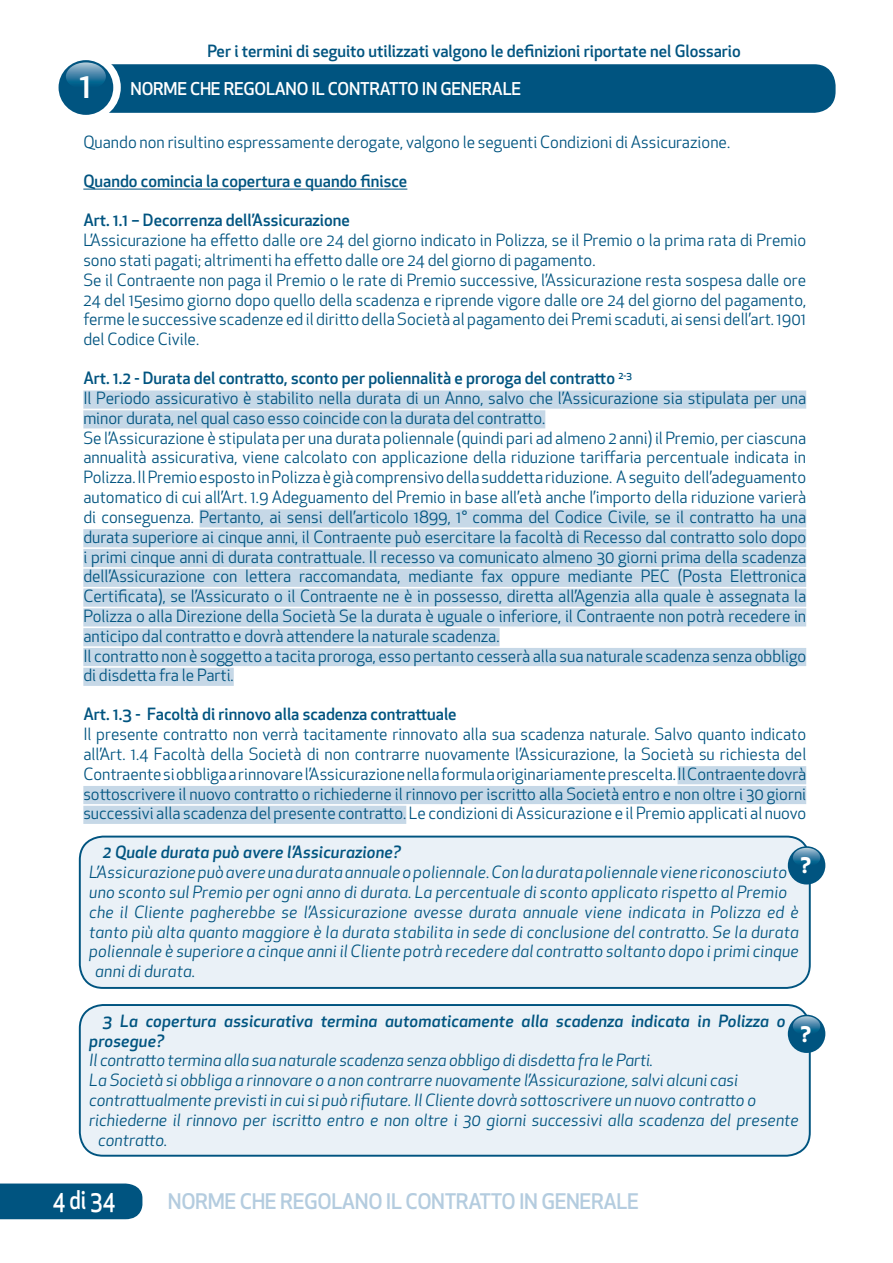
<style>
.page{position:relative;width:893px;height:1263px;background:#fff}
.page>*{position:absolute;margin:0;border:0;box-sizing:border-box;transform-origin:0 0}
.t1{font:500 25.2px "Apex New";color:#fff;scale:.83 1}
.t2{font:500 21px "Apex New";letter-spacing:-.02em;color:#b4ccdf}
.t3{font:700 21px "Apex New";color:#fff}
.t4{font:500 17.25px "Apex New";letter-spacing:-.015em;color:#fff}
.t5{font:16.5px/19.8px "Apex New";color:#005480}
.t6{font:italic 16.5px "Apex New";letter-spacing:.01em;color:#005480}
.t7{font:500 16.5px "Apex New";color:#005480}
.t8{font:italic 500 16.5px/19.8px "Apex New";letter-spacing:.01em;color:#005480}
.s1{font-size:34.2px}
.s2{font-weight:500}
</style>
<div class="page">
<div style="left:0;top:1183px;width:142px;height:36px;background:#005480"></div>
<div style="left:68px;top:64px;width:768px;height:49px;background:#005480;border-radius:21px"></div>
<div style="left:54px;top:54px;width:67px;height:67px;background:#fff;border-radius:50%"></div>
<div style="left:59px;top:60px;width:54px;height:55px;background:#005480;border-radius:50%"></div>
<svg style="left:66px;top:62px;width:40px;height:27px"></svg>
<div style="left:80px;top:836px;width:730px;height:152px;background:#eaf1f7;border-radius:23px"></div>
<div style="left:79px;top:836px;width:732px;height:153px;border:2px solid #005480;border-radius:23px"></div>
<div style="left:80px;top:1005px;width:730px;height:151px;background:#eaf1f7;border-radius:23px"></div>
<div style="left:79px;top:1004px;width:732px;height:153px;border:2px solid #005480;border-radius:23px"></div>
<hr style="left:83px;top:189px;width:324px;height:1px;background:#005480">
<div style="left:83px;top:390px;width:723px;height:19px;background:#c6d8e7"></div>
<div style="left:83px;top:410px;width:462px;height:18px;background:#c6d8e7"></div>
<div style="left:199px;top:509px;width:607px;height:18px;background:#c6d8e7"></div>
<div style="left:83px;top:529px;width:723px;height:18px;background:#c6d8e7"></div>
<div style="left:83px;top:549px;width:723px;height:18px;background:#c6d8e7"></div>
<div style="left:83px;top:569px;width:723px;height:18px;background:#c6d8e7"></div>
<div style="left:83px;top:588px;width:723px;height:19px;background:#c6d8e7"></div>
<div style="left:83px;top:608px;width:723px;height:18px;background:#c6d8e7"></div>
<div style="left:83px;top:628px;width:417px;height:18px;background:#c6d8e7"></div>
<div style="left:83px;top:648px;width:723px;height:18px;background:#c6d8e7"></div>
<div style="left:83px;top:668px;width:151px;height:18px;background:#c6d8e7"></div>
<div style="left:677px;top:766px;width:129px;height:18px;background:#c6d8e7"></div>
<div style="left:83px;top:786px;width:723px;height:18px;background:#c6d8e7"></div>
<div style="left:83px;top:806px;width:323px;height:18px;background:#c6d8e7"></div>
<div style="left:788px;top:846px;width:37px;height:38px;background:#005480;border-radius:50%"></div>
<svg style="left:793px;top:848px;width:27px;height:19px"></svg>
<div style="left:788px;top:1015px;width:37px;height:38px;background:#005480;border-radius:50%"></div>
<svg style="left:793px;top:1016px;width:27px;height:19px"></svg>
<p class="t7" style="left:207px;top:40px;width:535px">Per i termini di seguito utilizzati valgono le definizioni riportate nel Glossario</p>
<p class="t4" style="left:80px;top:77px;width:443px"><span class="s1">1</span> NORME CHE REGOLANO IL CONTRATTO IN GENERALE</p>
<p class="t5" style="left:83px;top:133px;width:648px">Quando non risultino espressamente derogate, valgono le seguenti Condizioni di Assicurazione.</p>
<p class="t7" style="left:83px;top:170px;width:326px">Quando comincia la copertura e quando finisce</p>
<p class="t7" style="left:83px;top:209px;width:268px">Art. 1.1 – Decorrenza dell’Assicurazione</p>
<p class="t5" style="left:83px;top:230px;width:724px">L’Assicurazione ha effetto dalle ore 24 del giorno indicato in Polizza, se il Premio o la prima rata di Premio sono stati pagati; altrimenti ha effetto dalle ore 24 del giorno di pagamento.<br>Se il Contraente non paga il Premio o le rate di Premio successive, l’Assicurazione resta sospesa dalle ore 24 del 15esimo giorno dopo quello della scadenza e riprende vigore dalle ore 24 del giorno del pagamento, ferme le successive scadenze ed il diritto della Società al pagamento dei Premi scaduti, ai sensi dell’art. 1901 del Codice Civile.</p>
<p class="t5" style="left:83px;top:368px;width:724px"><span class="s2">Art. 1.2 - Durata del contratto, sconto per poliennalità e proroga del contratto</span> <sup>2-3<br></sup>Il Periodo assicurativo è stabilito nella durata di un Anno, salvo che l’Assicurazione sia stipulata per una minor durata, nel qual caso esso coincide con la durata del contratto.<br>Se l’Assicurazione è stipulata per una durata poliennale (quindi pari ad almeno 2 anni) il Premio, per ciascuna annualità assicurativa, viene calcolato con applicazione della riduzione tariffaria percentuale indicata in Polizza. Il Premio esposto in Polizza è già comprensivo della suddetta riduzione. A seguito dell’adeguamento automatico di cui all’Art. 1.9 Adeguamento del Premio in base all’età anche l’importo della riduzione varierà di conseguenza. Pertanto, ai sensi dell’articolo 1899, 1° comma del Codice Civile, se il contratto ha una durata superiore ai cinque anni, il Contraente può esercitare la facoltà di Recesso dal contratto solo dopo i primi cinque anni di durata contrattuale. Il recesso va comunicato almeno 30 giorni prima della scadenza dell’Assicurazione con lettera raccomandata, mediante fax oppure mediante PEC (Posta Elettronica Certificata), se l’Assicurato o il Contraente ne è in possesso, diretta all’Agenzia alla quale è assegnata la Polizza o alla Direzione della Società Se la durata è uguale o inferiore, il Contraente non potrà recedere in anticipo dal contratto e dovrà attendere la naturale scadenza.<br>Il contratto non è soggetto a tacita proroga, esso pertanto cesserà alla sua naturale scadenza senza obbligo di disdetta fra le Parti.</p>
<p class="t7" style="left:83px;top:703px;width:375px">Art. 1.3 - Facoltà di rinnovo alla scadenza contrattuale</p>
<p class="t5" style="left:83px;top:724px;width:724px;text-align:justify">Il presente contratto non verrà tacitamente rinnovato alla sua scadenza naturale. Salvo quanto indicato all’Art. 1.4 Facoltà della Società di non contrarre nuovamente l’Assicurazione, la Società su richiesta del Contraente si obbliga a rinnovare l’Assicurazione nella formula originariamente prescelta. Il Contraente dovrà sottoscrivere il nuovo contratto o richiederne il rinnovo per iscritto alla Società entro e non oltre i 30 giorni successivi alla scadenza del presente contratto. Le condizioni di Assicurazione e il Premio applicati al nuovo</p>
<p class="t8" style="left:103px;top:842px;width:300px">2 Quale durata può avere l’Assicurazione?</p>
<p class="t6" style="left:89px;top:862px;width:699px">L’Assicurazione può avere una durata annuale o poliennale. Con la durata poliennale viene riconosciuto</p>
<p class="t6" style="left:89px;top:882px;width:699px">uno sconto sul Premio per ogni anno di durata. La percentuale di sconto applicato rispetto al Premio</p>
<p class="t6" style="left:89px;top:901px;width:711px">che il Cliente pagherebbe se l’Assicurazione avesse durata annuale viene indicata in Polizza ed è</p>
<p class="t6" style="left:89px;top:921px;width:711px">tanto più alta quanto maggiore è la durata stabilita in sede di conclusione del contratto. Se la durata</p>
<p class="t6" style="left:89px;top:941px;width:711px">poliennale è superiore a cinque anni il Cliente potrà recedere dal contratto soltanto dopo i primi cinque</p>
<p class="t6" style="left:95px;top:961px;width:102px">anni di durata.</p>
<p class="t8" style="left:89px;top:1011px;width:698px;text-indent:13px">3 La copertura assicurativa termina automaticamente alla scadenza indicata in Polizza o prosegue?</p>
<p class="t6" style="left:89px;top:1050px;width:565px">Il contratto termina alla sua naturale scadenza senza obbligo di disdetta fra le Parti.</p>
<p class="t6" style="left:89px;top:1070px;width:650px">La Società si obbliga a rinnovare o a non contrarre nuovamente l’Assicurazione, salvi alcuni casi</p>
<p class="t6" style="left:89px;top:1090px;width:668px">contrattualmente previsti in cui si può rifiutare. Il Cliente dovrà sottoscrivere un nuovo contratto o</p>
<p class="t6" style="left:89px;top:1109px;width:711px">richiederne il rinnovo per iscritto entro e non oltre i 30 giorni successivi alla scadenza del presente</p>
<p class="t6" style="left:98px;top:1129px;width:71px">contratto.</p>
<p class="t3" style="left:801px;top:850px;width:12px">?</p>
<p class="t3" style="left:801px;top:1019px;width:12px">?</p>
<h1 class="t1" style="left:53px;top:1183px;width:77px">4 di 34</h1>
<p class="t2" style="left:168px;top:1187px;width:473px">NORME CHE REGOLANO IL CONTRATTO IN GENERALE</p>
</div>
